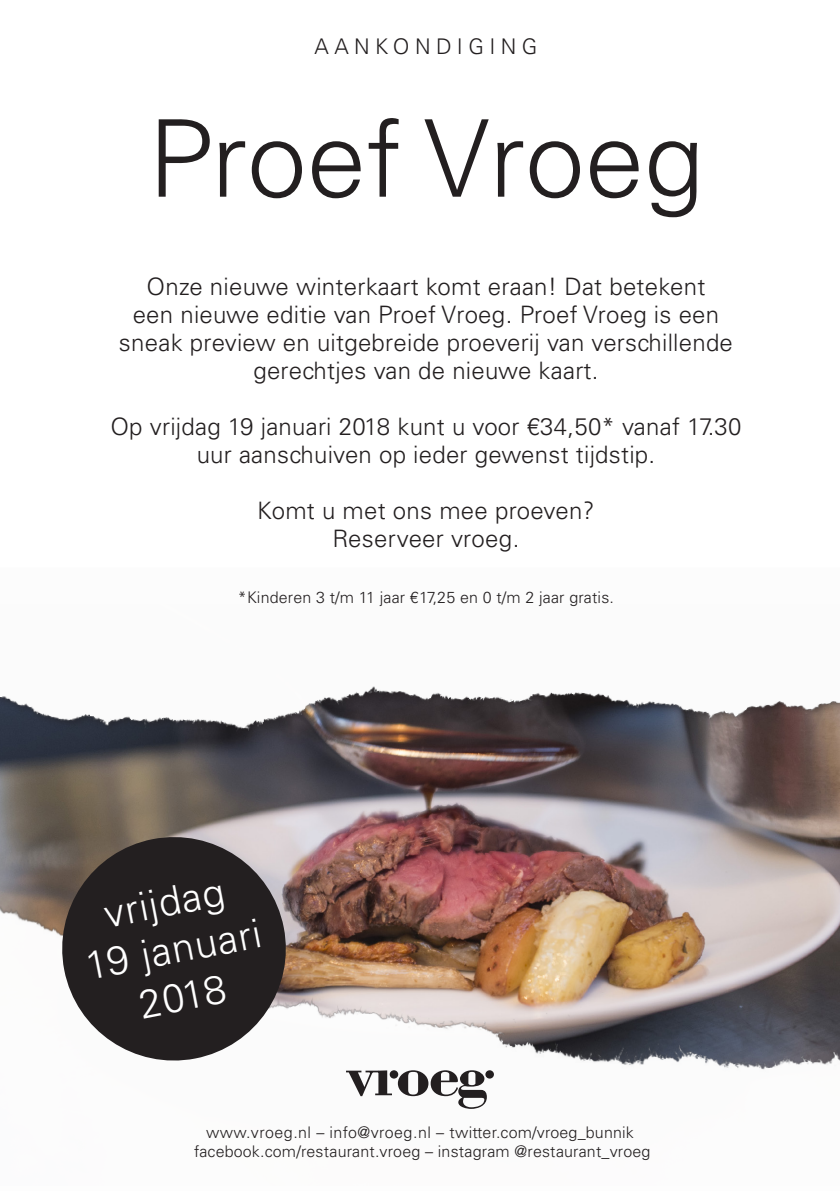
<style>
.page{position:relative;width:840px;height:1191px;background:#fff}
.page>*{position:absolute;margin:0;border:0;box-sizing:border-box;transform-origin:0 0}
.t1{font:300 107.2px "Univers LT Std";color:#231f20}
.t2{font:300 40px/48px "Univers LT Std";color:#fff;text-align:center}
.t3{font:300 24px/28px "Univers LT Std";letter-spacing:.01em;color:#231f20;text-align:center}
.t4{font:300 21.6px "Univers LT Std";letter-spacing:.25em;color:#231f20}
.t5{font:300 16px/19.2px "Univers LT Std";letter-spacing:.01em;color:#231f20;text-align:center}
</style>
<div class="page">
<img style="left:0;top:686px;width:839px;height:423px">
<svg style="left:346px;top:1070px;width:147px;height:38px"></svg>
<svg style="left:52px;top:827px;width:243px;height:243px;fill:#231f20"></svg>
<p class="t4" style="left:314px;top:34px;width:224px">AANKONDIGING</p>
<p class="t1" style="left:148px;top:94px;width:557px">Proef Vroeg</p>
<p class="t3" style="left:119px;top:272px;width:615px">Onze nieuwe winterkaart komt eraan! Dat betekent<br>een nieuwe editie van Proef Vroeg. Proef Vroeg is een sneak preview en uitgebreide proeverij van verschillende gerechtjes van de nieuwe kaart.</p>
<p class="t3" style="left:110px;top:412px;width:632px">Op vrijdag 19 januari 2018 kunt u voor €34,50* vanaf 17.30 uur aanschuiven op ieder gewenst tijdstip.</p>
<p class="t3" style="left:257px;top:496px;width:338px">Komt u met ons mee proeven?</p>
<p class="t3" style="left:332px;top:524px;width:188px">Reserveer vroeg.</p>
<p class="t5" style="left:238px;top:587px;width:377px">*Kinderen 3 t/m 11 jaar €17,25 en 0 t/m 2 jaar gratis.</p>
<p class="t2" style="left:72px;top:895px;width:179px;rotate:-11deg">vrijdag<br>19 januari<br>2018</p>
<p class="t5" style="left:194px;top:1122px;width:457px">www.vroeg.nl – info@vroeg.nl – twitter.com/vroeg_bunnik facebook.com/restaurant.vroeg – instagram @restaurant_vroeg</p>
</div>
